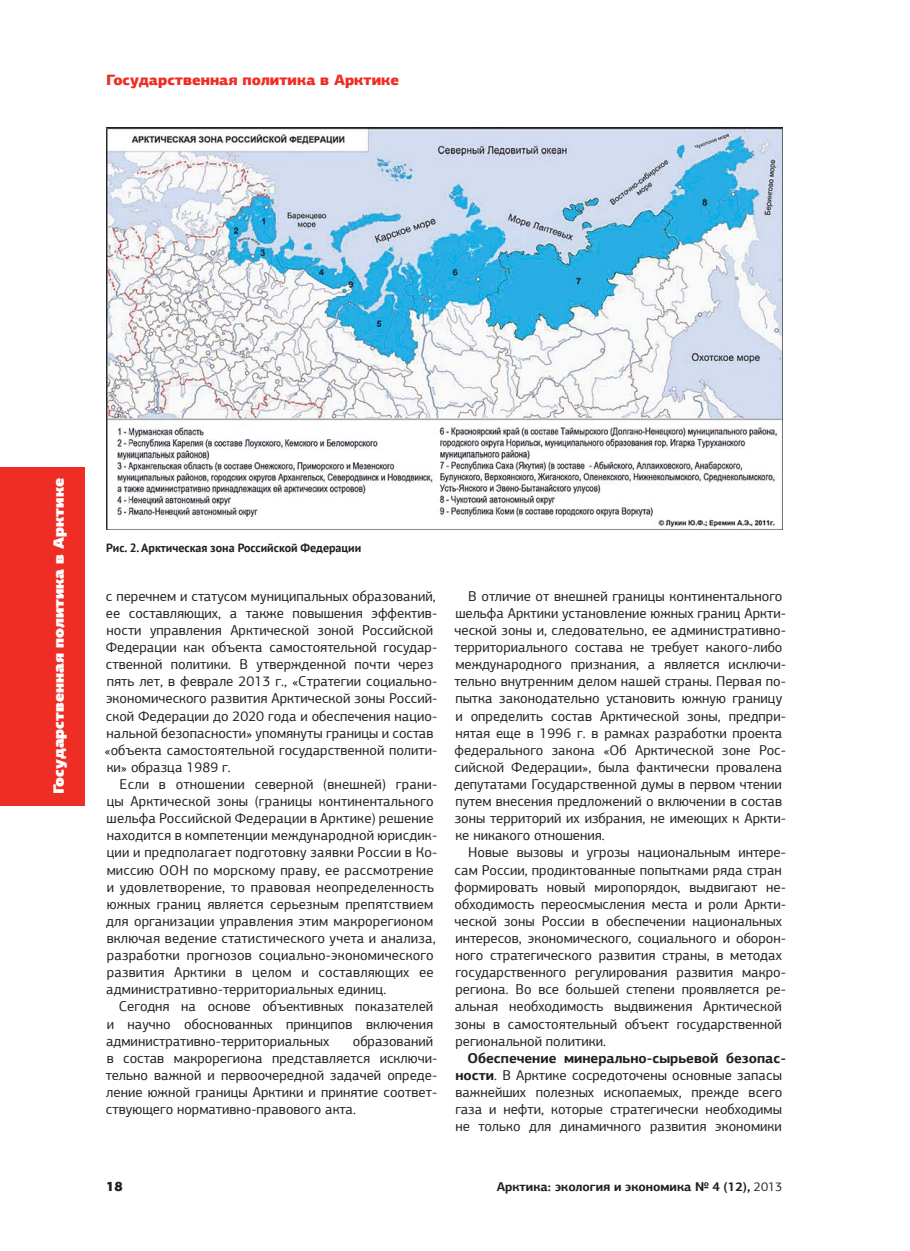
<style>
.page{position:relative;width:910px;height:1251px;background:#fff}
.page>*{position:absolute;margin:0;border:0;box-sizing:border-box;transform-origin:0 0}
.t1{font:900 15px "PF Agora Sans Pro";color:#fff}
.t2{font:900 15px "PF Agora Sans Pro";color:#ee2d24}
.t3{font:14.25px/17.1px "PF Agora Sans Pro";color:#231f20}
.t4{font:900 13.5px "PF Agora Sans Pro";color:#231f20}
.t5{font:700 12.75px "PF Agora Sans Pro";color:#231f20}
.t6{font:700 12px "PT Sans";color:#231f20}
.s1{font-weight:700}
.s2{font-weight:400}
</style>
<div class="page">
<div style="left:0;top:466px;width:85px;height:339px;background:#ee2d24"></div>
<img style="left:106px;top:128px;width:676px;height:401px">
<p class="t2" style="left:106px;top:74px;width:294px">Государственная политика в Арктике</p>
<p class="t1" style="left:53px;top:794px;width:318px;rotate:-90deg">Государственная политика в Арктике</p>
<p class="t6" style="left:106px;top:539px;width:257px">Рис. 2. Арктическая зона Российской Федерации</p>
<p class="t3" style="left:105px;top:588px;width:334px">с перечнем и статусом муниципальных образований, ее составляющих, а также повышения эффектив&shy;ности управления Арктической зоной Российской Федерации как объекта самостоятельной государ&shy;ственной политики. В утвержденной почти через пять лет, в феврале 2013 г., «Стратегии социально&shy;экономического развития Арктической зоны Россий&shy;ской Федерации до 2020 года и обеспечения нацио&shy;нальной безопасности» упомянуты границы и состав «объекта самостоятельной государственной полити&shy;ки» образца 1989 г.</p>
<p class="t3" style="left:106px;top:776px;width:333px;text-indent:13px">Если в отношении северной (внешней) грани&shy;цы Арктической зоны (границы континентального шельфа Российской Федерации в Арктике) решение находится в компетенции международной юрисдик&shy;ции и предполагает подготовку заявки России в Ко&shy;миссию ООН по морскому праву, ее рассмотрение и удовлетворение, то правовая неопределенность южных границ является серьезным препятствием для организации управления этим макрорегионом включая ведение статистического учета и анализа, разработки прогнозов социально-экономического развития Арктики в целом и составляющих ее административно-территориальных единиц.</p>
<p class="t3" style="left:106px;top:999px;width:329px;text-align:justify;text-indent:13px">Сегодня на основе объективных показателей и научно обоснованных принципов включения административно-территориальных</p>
<p class="t3" style="left:106px;top:1033px;width:333px;text-indent:247px">образований в состав макрорегиона представляется исключи&shy;тельно важной и первоочередной задачей опреде&shy;ление южной границы Арктики и принятие соответ&shy;ствующего нормативно-правового акта.</p>
<p class="t3" style="left:454px;top:588px;width:333px;text-indent:14px">В отличие от внешней границы континентального шельфа Арктики установление южных границ Аркти&shy;ческой зоны и, следовательно, ее административно&shy;территориального состава не требует какого-либо международного признания, а является исключи&shy;тельно внутренним делом нашей страны. Первая по&shy;пытка законодательно установить южную границу и определить состав Арктической зоны, предпри&shy;нятая еще в 1996 г. в рамках разработки проекта федерального закона «Об Арктической зоне Рос&shy;сийской Федерации», была фактически провалена депутатами Государственной думы в первом чтении путем внесения предложений о включении в состав зоны территорий их избрания, не имеющих к Аркти&shy;ке никакого отношения.</p>
<p class="t3" style="left:454px;top:845px;width:333px;text-indent:14px">Новые вызовы и угрозы национальным интере&shy;сам России, продиктованные попытками ряда стран формировать новый миропорядок, выдвигают не&shy;обходимость переосмысления места и роли Аркти&shy;ческой зоны России в обеспечении национальных интересов, экономического, социального и оборон&shy;ного стратегического развития страны, в методах государственного регулирования развития макро&shy;региона. Во все большей степени проявляется ре&shy;альная необходимость выдвижения Арктической зоны в самостоятельный объект государственной региональной политики.</p>
<p class="t3" style="left:455px;top:1050px;width:332px;text-indent:12px"><span class="s1">Обеспечение минерально-сырьевой безопас&shy;ности</span>. В Арктике сосредоточены основные запасы важнейших полезных ископаемых, прежде всего газа и нефти, которые стратегически необходимы не только для динамичного развития экономики</p>
<p class="t4" style="left:106px;top:1180px;width:18px">18</p>
<p class="t5" style="left:497px;top:1181px;width:287px">Арктика: экология и экономика № 4 (12), <span class="s2">2013</span></p>
</div>
